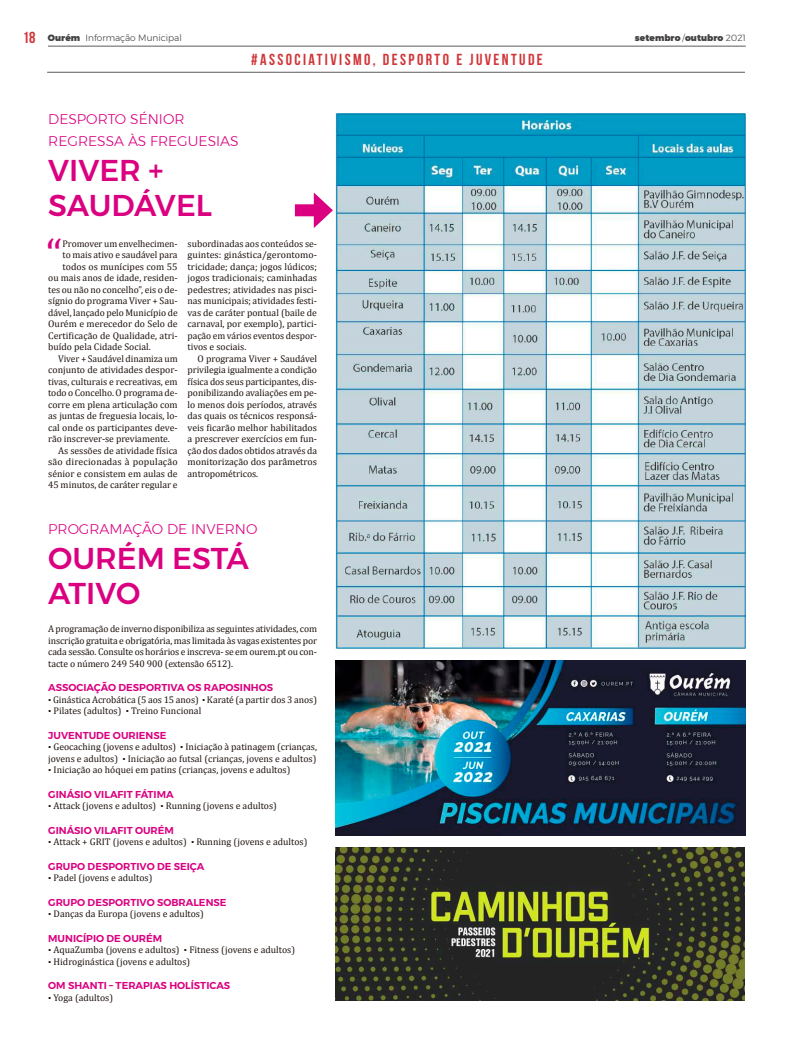
<style>
.page{position:relative;width:794px;height:1049px;background:#fff}
.page>*{position:absolute;margin:0;border:0;box-sizing:border-box;transform-origin:0 0}
.t1{font:44.2px "Cambria";color:#da0080}
.t2{font:500 30px/35px "Montserrat";color:#da0080}
.t3{font:16px "Bebas Neue";letter-spacing:.15em;color:#d03639}
.t4{font:300 14px/22px "Montserrat";color:#da0080}
.t5{font:600 10px "Montserrat";color:#da0080}
.t6{font:9.7px/11.5px "Cambria";color:#1f1410;text-align:justify}
.t7{font:300 9px "Montserrat";color:#444141}
.t8{font:900 9px "Montserrat";color:#444141}
.s1{font-family:"Bebas Neue";font-weight:400;font-size:16px;color:#d03639}
.s2{font-weight:900}
.s3{font-weight:300}
</style>
<div class="page">
<hr style="left:48px;top:46px;width:698px;height:1px;background:#5c5b5f">
<hr style="left:47px;top:72px;width:698px;height:1px;background:#5c5b5f">
<img style="left:336px;top:113px;width:410px;height:536px">
<img style="left:336px;top:847px;width:409px;height:154px">
<img style="left:336px;top:661px;width:410px;height:175px">
<div style="left:295px;top:204px;width:26px;height:12px;background:#da0080"></div>
<svg style="left:314px;top:192px;width:19px;height:36px"></svg>
<p class="t7" style="left:23px;top:31px;width:161px"><span class="s1">18</span> <span class="s2">Ourém</span> Informação Municipal</p>
<p class="t8" style="left:635px;top:31px;width:112px">setembro <span class="s3">/</span>outubro <span class="s3">2021</span></p>
<h3 class="t3" style="left:251px;top:51px;width:293px">#ASSOCIATIVISMO, DESPORTO E JUVENTUDE</h3>
<h3 class="t4" style="left:48px;top:108px;width:192px">DESPORTO SÉNIOR<br>REGRESSA ÀS FREGUESIAS</h3>
<h2 class="t2" style="left:48px;top:153px;width:165px">VIVER +<br>SAUDÁVEL</h2>
<h1 class="t1" style="left:46px;top:228px;width:18px">“</h1>
<p class="t6" style="left:63px;top:238px;width:117px">Promover um envelhecimen-</p>
<p class="t6" style="left:63px;top:249px;width:117px">to mais ativo e saudável para</p>
<p class="t6" style="left:63px;top:261px;width:117px">todos os munícipes com 55</p>
<p class="t6" style="left:48px;top:272px;width:131px">ou mais anos de idade, residen-</p>
<p class="t6" style="left:48px;top:284px;width:131px">tes ou não no concelho”, eis o de-</p>
<p class="t6" style="left:48px;top:295px;width:131px">sígnio do programa Viver + Sau-</p>
<p class="t6" style="left:48px;top:307px;width:131px">dável, lançado pelo Município de</p>
<p class="t6" style="left:48px;top:318px;width:131px">Ourém e merecedor do Selo de</p>
<p class="t6" style="left:48px;top:330px;width:131px">Certificação de Qualidade, atri-</p>
<p class="t6" style="left:48px;top:341px;width:104px">buído pela Cidade Social.</p>
<p class="t6" style="left:58px;top:353px;width:121px">Viver + Saudável dinamiza um</p>
<p class="t6" style="left:48px;top:364px;width:131px">conjunto de atividades despor-</p>
<p class="t6" style="left:48px;top:376px;width:131px">tivas, culturais e recreativas, em</p>
<p class="t6" style="left:48px;top:387px;width:131px">todo o Concelho. O programa de-</p>
<p class="t6" style="left:48px;top:399px;width:131px">corre em plena articulação com</p>
<p class="t6" style="left:48px;top:410px;width:131px">as juntas de freguesia locais, lo-</p>
<p class="t6" style="left:48px;top:422px;width:131px">cal onde os participantes deve-</p>
<p class="t6" style="left:48px;top:433px;width:123px">rão inscrever-se previamente.</p>
<p class="t6" style="left:58px;top:445px;width:121px">As sessões de atividade física</p>
<p class="t6" style="left:48px;top:456px;width:131px">são direcionadas à população</p>
<p class="t6" style="left:48px;top:468px;width:131px">sénior e consistem em aulas de</p>
<p class="t6" style="left:48px;top:479px;width:131px">45 minutos, de caráter regular e</p>
<p class="t6" style="left:188px;top:238px;width:131px">subordinadas aos conteúdos se&shy;guintes: ginástica/gerontomo&shy;tricidade; dança; jogos lúdicos; jogos tradicionais; caminhadas pedestres; atividades nas pisci&shy;nas municipais; atividades festi&shy;vas de caráter pontual (baile de carnaval, por exemplo), partici&shy;pação em vários eventos despor&shy;tivos e sociais.</p>
<p class="t6" style="left:188px;top:353px;width:131px;text-indent:10px">O programa Viver + Saudável privilegia igualmente a condição física dos seus participantes, dis&shy;ponibilizando avaliações em pe&shy;lo menos dois períodos, através das quais os técnicos responsá&shy;veis ficarão melhor habilitados a prescrever exercícios em fun&shy;ção dos dados obtidos através da monitorização dos parâmetros antropométricos.</p>
<h3 class="t4" style="left:48px;top:518px;width:211px">PROGRAMAÇÃO DE INVERNO</h3>
<h2 class="t2" style="left:48px;top:540px;width:202px">OURÉM ESTÁ<br>ATIVO</h2>
<p class="t6" style="left:48px;top:623px;width:270px">A programação de inverno disponibiliza as seguintes atividades, com inscrição gratuita e obrigatória, mas limitada às vagas existentes por cada sessão. Consulte os horários e inscreva- se em ourem.pt ou con&shy;tacte o número 249 540 900 (extensão 6512).</p>
<p class="t5" style="left:48px;top:679px;width:226px">ASSOCIAÇÃO DESPORTIVA OS RAPOSINHOS</p>
<p class="t6" style="left:48px;top:693px;width:270px"><sup>.</sup> Ginástica Acrobática (5 aos 15 anos) <sup>.</sup> Karaté (a partir dos 3 anos) <sup>.</sup> Pilates (adultos) <sup>.</sup> Treino Funcional</p>
<p class="t5" style="left:48px;top:727px;width:120px">JUVENTUDE OURIENSE</p>
<p class="t6" style="left:48px;top:741px;width:270px"><sup>.</sup> Geocaching (jovens e adultos) <sup>.</sup> Iniciação à patinagem (crianças, jovens e adultos) <sup>.</sup> Iniciação ao futsal (crianças, jovens e adultos) <sup>.</sup> Iniciação ao hóquei em patins (crianças, jovens e adultos)</p>
<p class="t5" style="left:48px;top:786px;width:127px">GINÁSIO VILAFIT FÁTIMA</p>
<p class="t6" style="left:48px;top:800px;width:230px"><sup>.</sup> Attack (jovens e adultos) <sup>.</sup> Running (jovens e adultos)</p>
<p class="t5" style="left:48px;top:822px;width:127px">GINÁSIO VILAFIT OURÉM</p>
<p class="t6" style="left:48px;top:836px;width:261px"><sup>.</sup> Attack + GRIT (jovens e adultos) <sup>.</sup> Running (jovens e adultos)</p>
<p class="t5" style="left:48px;top:858px;width:158px">GRUPO DESPORTIVO DE SEIÇA</p>
<p class="t6" style="left:48px;top:872px;width:106px"><sup>.</sup> Padel (jovens e adultos)</p>
<p class="t5" style="left:48px;top:894px;width:180px">GRUPO DESPORTIVO SOBRALENSE</p>
<p class="t6" style="left:48px;top:908px;width:157px"><sup>.</sup> Danças da Europa (jovens e adultos)</p>
<p class="t5" style="left:48px;top:930px;width:115px">MUNICÍPIO DE OURÉM</p>
<p class="t6" style="left:48px;top:944px;width:248px"><sup>.</sup> AquaZumba (jovens e adultos) <sup>.</sup> Fitness (jovens e adultos) <sup>.</sup> Hidroginástica (jovens e adultos)</p>
<p class="t5" style="left:48px;top:977px;width:183px">OM SHANTI – TERAPIAS HOLÍSTICAS</p>
<p class="t6" style="left:48px;top:991px;width:66px"><sup>.</sup> Yoga (adultos)</p>
</div>
